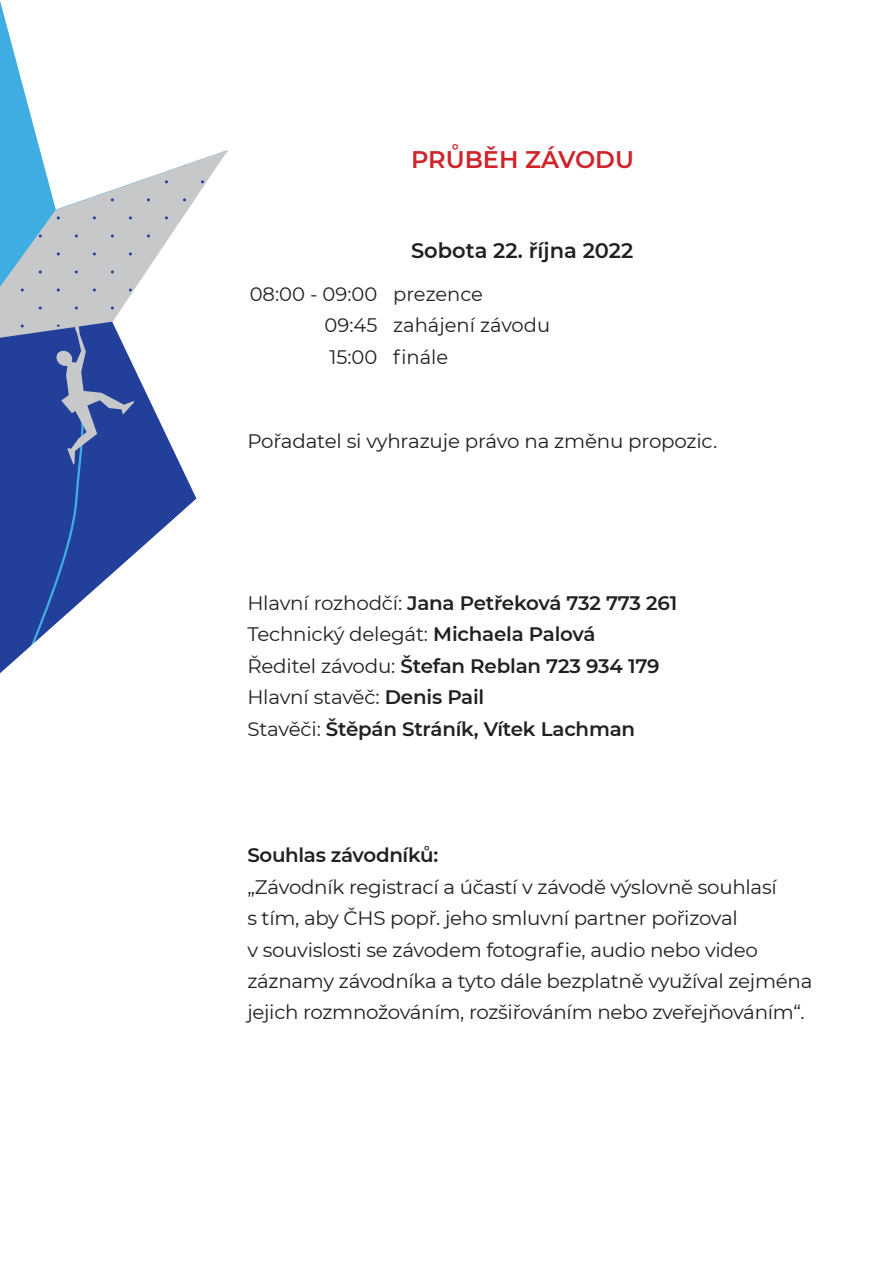
<style>
.page{position:relative;width:893px;height:1263px;background:#fff}
.page>*{position:absolute;margin:0;border:0;box-sizing:border-box;transform-origin:0 0}
.t1{font:600 24px "Montserrat";color:#d0232a}
.t2{font:600 21px "Montserrat";color:#231f20}
.t3{font:19.5px/31.5px "Montserrat";letter-spacing:-.015em;color:#231f20}
.t4{font:600 19.5px/31.5px "Montserrat";letter-spacing:-.01em;color:#231f20}
.s1{font-weight:400}
</style>
<div class="page">
<svg style="left:0;top:210px;width:197px;height:289px"></svg>
<svg style="left:0;top:499px;width:196px;height:175px"></svg>
<svg style="left:0;top:1px;width:217px;height:209px"></svg>
<svg style="left:21px;top:1px;width:208px;height:165px"></svg>
<p class="t1" style="left:411px;top:142px;width:225px">PRŮBĚH ZÁVODU</p>
<p class="t2" style="left:411px;top:236px;width:224px">Sobota 22. října 2022</p>
<p class="t3" style="left:325px;top:278px;width:54px;text-align:justify;text-indent:-75px">08:00 - 09:00<br>09:45<br>15:00</p>
<p class="t3" style="left:393px;top:278px;width:158px">prezence zahájení závodu finále</p>
<p class="t3" style="left:247px;top:425px;width:471px">Pořadatel si vyhrazuje právo na změnu propozic.</p>
<p class="t4" style="left:247px;top:586px;width:431px"><span class="s1">Hlavní rozhodčí:</span> Jana Petřeková 732 773 261<br><span class="s1">Technický delegát:</span> Michaela Palová<br><span class="s1">Ředitel závodu:</span> Štefan Reblan 723 934 179<br><span class="s1">Hlavní stavěč:</span> Denis Pail<br><span class="s1">Stavěči:</span> Štěpán Stráník, Vítek Lachman</p>
<p class="t4" style="left:247px;top:838px;width:192px">Souhlas závodníků:</p>
<p class="t3" style="left:247px;top:870px;width:567px">„Závodník registrací a účastí v závodě výslovně souhlasí<br>s tím, aby ČHS popř. jeho smluvní partner pořizoval<br>v souvislosti se závodem fotografie, audio nebo video záznamy závodníka a tyto dále bezplatně využíval zejména jejich rozmnožováním, rozšiřováním nebo zveřejňováním“.</p>
</div>
